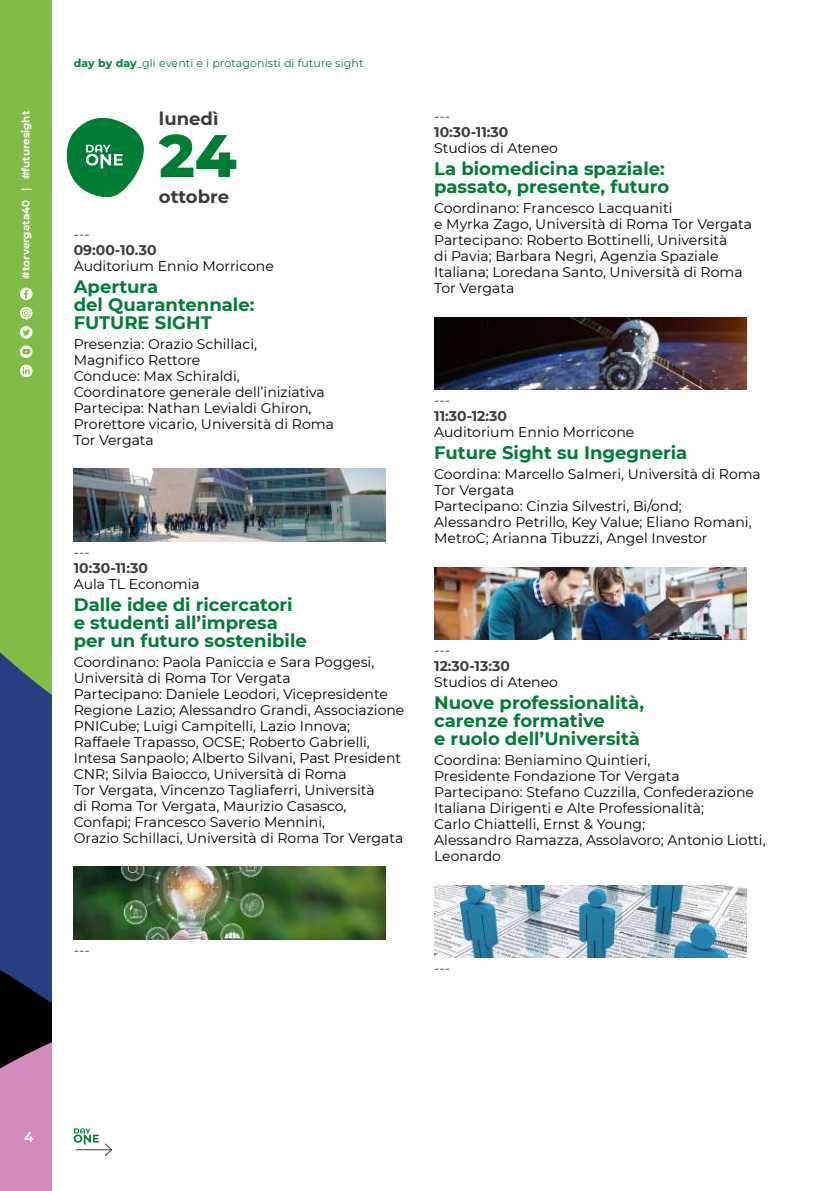
<style>
.page{position:relative;width:840px;height:1191px;background:#fff}
.page>*{position:absolute;margin:0;border:0;box-sizing:border-box;transform-origin:0 0}
.t1{font:800 60px "Montserrat";color:#007d34}
.t2{font:700 18px/18px "Montserrat";color:#007d34}
.t3{font:700 18px "Montserrat";color:#3c3c3b}
.t4{font:14px/16px "Montserrat";color:#000}
.t5{font:700 14px "Montserrat";color:#3c3c3b}
.t6{font:300 14px "Montserrat";color:#000}
.t7{font:600 14px "Montserrat";color:#fff}
.t8{font:11px "Montserrat";letter-spacing:.01em;color:#007d34}
.t9{font:700 10.4px "Montserrat";color:#fff}
.s1{font-weight:700}
</style>
<div class="page">
<img style="left:74px;top:469px;width:312px;height:72px">
<img style="left:74px;top:867px;width:312px;height:72px">
<img style="left:434px;top:317px;width:312px;height:72px">
<img style="left:434px;top:567px;width:312px;height:72px">
<img style="left:434px;top:885px;width:312px;height:72px">
<svg style="left:66px;top:117px;width:78px;height:81px"></svg>
<div style="left:0;top:0;width:51px;height:384px;background:#82bc48"></div>
<svg style="left:0;top:384px;width:51px;height:807px;background:#61726b"></svg>
<svg style="left:74px;top:1128px;width:38px;height:28px"></svg>
<svg style="left:20px;top:287px;width:12px;height:13px"></svg>
<svg style="left:20px;top:364px;width:13px;height:13px"></svg>
<svg style="left:20px;top:326px;width:12px;height:13px"></svg>
<svg style="left:20px;top:345px;width:12px;height:13px"></svg>
<svg style="left:20px;top:307px;width:12px;height:12px"></svg>
<p class="t9" style="left:18px;top:278px;width:169px;rotate:-90deg">#torvergata40 | #futuresight</p>
<p class="t8" style="left:74px;top:56px;width:291px"><span class="s1">day by day</span>_gli eventi e i protagonisti di future sight</p>
<p class="t3" style="left:159px;top:106px;width:61px">lunedì</p>
<h1 class="t1" style="left:159px;top:112px;width:79px">24</h1>
<p class="t3" style="left:159px;top:184px;width:72px">ottobre</p>
<p class="t6" style="left:74px;top:224px;width:18px">---</p>
<p class="t5" style="left:74px;top:240px;width:84px">09:00-10.30</p>
<p class="t4" style="left:74px;top:257px;width:201px">Auditorium Ennio Morricone</p>
<p class="t2" style="left:74px;top:277px;width:182px">Apertura<br>del Quarantennale:<br>FUTURE SIGHT</p>
<p class="t4" style="left:74px;top:335px;width:261px">Presenzia: Orazio Schillaci,<br>Magnifico Rettore<br>Conduce: Max Schiraldi,<br>Coordinatore generale dell’iniziativa<br>Partecipa: Nathan Levialdi Ghiron,<br>Prorettore vicario, Università di Roma<br>Tor Vergata</p>
<p class="t6" style="left:74px;top:542px;width:18px">---</p>
<p class="t5" style="left:74px;top:558px;width:76px">10:30-11:30</p>
<p class="t4" style="left:74px;top:575px;width:127px">Aula TL Economia</p>
<p class="t2" style="left:74px;top:595px;width:234px">Dalle idee di ricercatori e studenti all’impresa per un futuro sostenibile</p>
<p class="t4" style="left:74px;top:653px;width:332px">Coordinano: Paola Paniccia e Sara Poggesi, Università di Roma Tor Vergata<br>Partecipano: Daniele Leodori, Vicepresidente Regione Lazio; Alessandro Grandi, Associazione PNICube; Luigi Campitelli, Lazio Innova; Raffaele Trapasso, OCSE; Roberto Gabrielli, Intesa Sanpaolo; Alberto Silvani, Past President CNR; Silvia Baiocco, Università di Roma<br>Tor Vergata, Vincenzo Tagliaferri, Università<br>di Roma Tor Vergata, Maurizio Casasco, Confapi; Francesco Saverio Mennini,<br>Orazio Schillaci, Università di Roma Tor Vergata</p>
<p class="t6" style="left:434px;top:107px;width:18px">---</p>
<p class="t5" style="left:434px;top:122px;width:76px">10:30-11:30</p>
<p class="t4" style="left:434px;top:140px;width:125px">Studios di Ateneo</p>
<p class="t2" style="left:434px;top:159px;width:236px">La biomedicina spaziale: passato, presente, futuro</p>
<p class="t4" style="left:434px;top:200px;width:319px">Coordinano: Francesco Lacquaniti<br>e Myrka Zago, Università di Roma Tor Vergata Partecipano: Roberto Bottinelli, Università<br>di Pavia; Barbara Negri, Agenzia Spaziale Italiana; Loredana Santo, Università di Roma Tor Vergata</p>
<p class="t6" style="left:434px;top:391px;width:18px">---</p>
<p class="t5" style="left:434px;top:406px;width:74px">11:30-12:30</p>
<p class="t4" style="left:434px;top:424px;width:201px">Auditorium Ennio Morricone</p>
<p class="t2" style="left:434px;top:443px;width:254px">Future Sight su Ingegneria</p>
<p class="t4" style="left:434px;top:466px;width:328px">Coordina: Marcello Salmeri, Università di Roma Tor Vergata<br>Partecipano: Cinzia Silvestri, Bi/ond; Alessandro Petrillo, Key Value; Eliano Romani, MetroC; Arianna Tibuzzi, Angel Investor</p>
<p class="t6" style="left:434px;top:641px;width:18px">---</p>
<p class="t5" style="left:434px;top:656px;width:77px">12:30-13:30</p>
<p class="t4" style="left:434px;top:674px;width:125px">Studios di Ateneo</p>
<p class="t2" style="left:434px;top:693px;width:211px">Nuove professionalità, carenze formative<br>e ruolo dell’Università</p>
<p class="t4" style="left:434px;top:752px;width:333px">Coordina: Beniamino Quintieri,<br>Presidente Fondazione Tor Vergata Partecipano: Stefano Cuzzilla, Confederazione Italiana Dirigenti e Alte Professionalità;<br>Carlo Chiattelli, Ernst &amp; Young;<br>Alessandro Ramazza, Assolavoro; Antonio Liotti, Leonardo</p>
<p class="t6" style="left:74px;top:940px;width:18px">---</p>
<p class="t6" style="left:434px;top:959px;width:18px">---</p>
<p class="t7" style="left:24px;top:1127px;width:11px">4</p>
</div>
